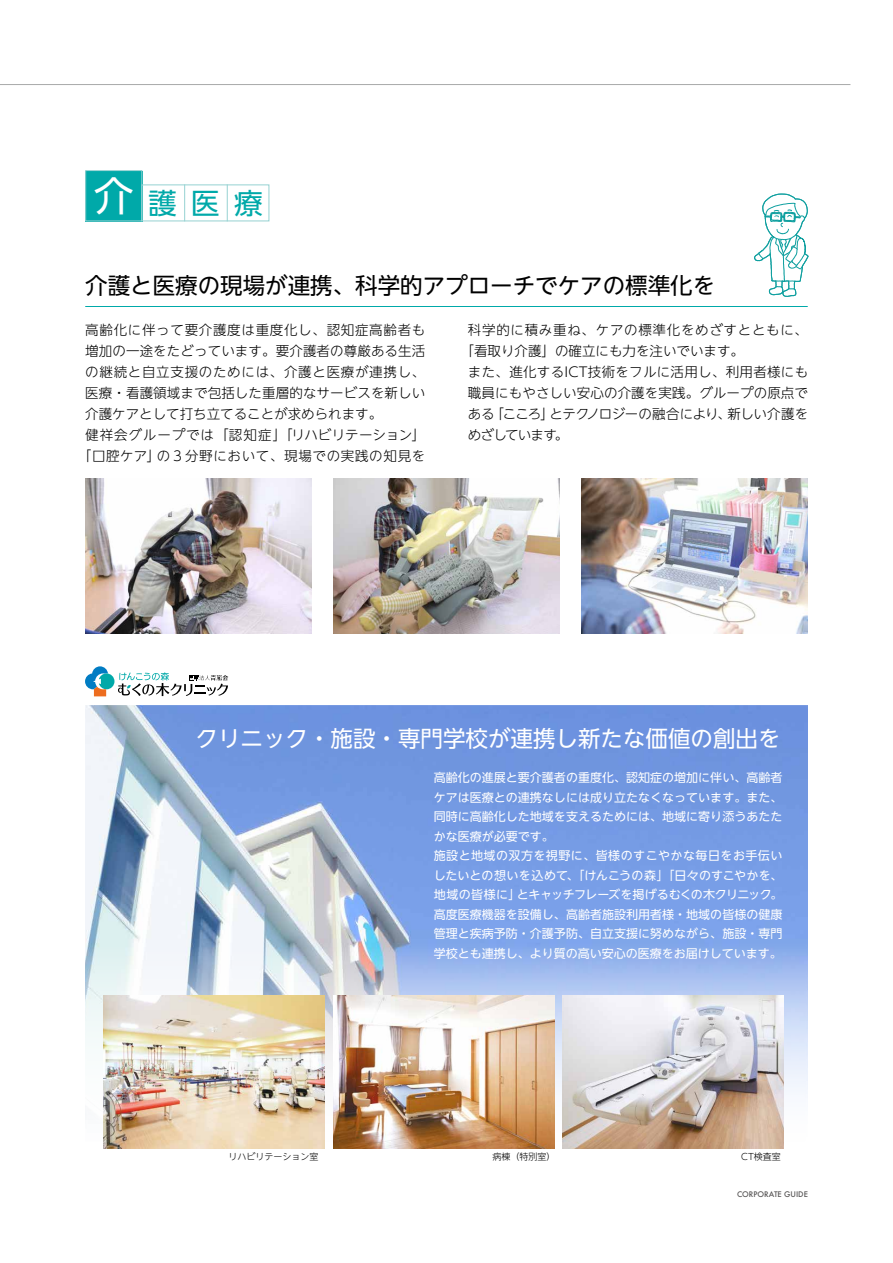
<style>
.page{position:relative;width:893px;height:1263px;background:#fff}
.page>*{position:absolute;margin:0;border:0;box-sizing:border-box;transform-origin:0 0}
.t1{font:28.65px "UD Shin Go NT Pro";color:#00a9a9}
.t2{font:22.5px "UD Shin Go NT Pro";color:#000}
.t3{font:22.5px "UD Shin Go NT Pro";color:#fff}
.t4{font:300 13.5px "UD Shin Go NT Pro";letter-spacing:.01em;color:#000}
.t5{font:300 13.5px "UD Shin Go NT Pro";letter-spacing:.05em;color:#000}
.t6{font:300 13.5px "UD Shin Go NT Pro";letter-spacing:-.02em;color:#000}
.t7{font:300 13.5px "UD Shin Go NT Pro";letter-spacing:.07em;color:#000}
.t8{font:300 13.5px "UD Shin Go NT Pro";letter-spacing:-.055em;color:#000}
.t9{font:12px/19.5px "UD Shin Go NT Pro";color:#fff}
.t10{font:300 9px "UD Shin Go NT Pro";color:#000}
.t11{font:500 7.5px "Futura";color:#595757}
.s1{font-size:39.9px;color:#fff}
</style>
<div class="page">
<svg style="left:0;top:84px;width:850px;height:1px"></svg>
<img style="left:85px;top:706px;width:723px;height:443px">
<hr style="left:85px;top:306px;width:723px;height:1px;background:#00a9a9">
<svg style="left:754px;top:193px;width:55px;height:104px"></svg>
<img style="left:103px;top:995px;width:222px;height:153px">
<img style="left:563px;top:995px;width:221px;height:153px">
<img style="left:333px;top:995px;width:221px;height:153px">
<img style="left:85px;top:478px;width:227px;height:156px">
<img style="left:333px;top:478px;width:227px;height:156px">
<img style="left:581px;top:478px;width:227px;height:156px">
<div style="left:85px;top:171px;width:57px;height:50px;background:#00a9a9"></div>
<div style="left:85px;top:170px;width:57px;height:51px;border:1px solid #96d2d2"></div>
<div style="left:141px;top:184px;width:128px;height:37px;border:1px solid #96d2d2"></div>
<hr style="left:184px;top:184px;width:1px;height:37px;background:#96d2d2">
<hr style="left:227px;top:184px;width:1px;height:37px;background:#96d2d2">
<svg style="left:85px;top:666px;width:143px;height:30px"></svg>
<h1 class="t1" style="left:94px;top:180px;width:170px"><span class="s1">介</span>護医療</h1>
<h2 class="t2" style="left:85px;top:267px;width:631px">介護と医療の現場が連携、科学的アプローチでケアの標準化を</h2>
<p class="t5" style="left:85px;top:319px;width:342px">高齢化に伴って要介護度は重度化し、認知症高齢者も</p>
<p class="t4" style="left:85px;top:340px;width:342px">増加の一途をたどっています。要介護者の尊厳ある生活</p>
<p class="t5" style="left:85px;top:361px;width:342px">の継続と自立支援のためには、介護と医療が連携し、</p>
<p class="t4" style="left:85px;top:382px;width:342px">医療・看護領域まで包括した重層的なサービスを新しい</p>
<p class="t4" style="left:85px;top:403px;width:298px">介護ケアとして打ち立てることが求められます。</p>
<p class="t7" style="left:85px;top:424px;width:342px">健祥会グループでは「認知症」「リハビリテーション」</p>
<p class="t5" style="left:78px;top:445px;width:349px">「口腔ケア」の３分野において、現場での実践の知見を</p>
<p class="t5" style="left:468px;top:319px;width:342px">科学的に積み重ね、ケアの標準化をめざすとともに、</p>
<p class="t4" style="left:461px;top:340px;width:285px">「看取り介護」の確立にも力を注いでいます。</p>
<p class="t4" style="left:468px;top:361px;width:342px">また、進化するICT技術をフルに活用し、利用者様にも</p>
<p class="t4" style="left:468px;top:382px;width:342px">職員にもやさしい安心の介護を実践。グループの原点で</p>
<p class="t6" style="left:468px;top:403px;width:342px">ある「こころ」とテクノロジーの融合により、新しい介護を</p>
<p class="t8" style="left:468px;top:424px;width:102px">めざしています。</p>
<h2 class="t3" style="left:196px;top:720px;width:587px">クリニック・施設・専門学校が連携し新たな価値の創出を</h2>
<p class="t9" style="left:434px;top:767px;width:350px">高齢化の進展と要介護者の重度化、認知症の増加に伴い、高齢者ケアは医療との連携なしには成り立たなくなっています。また、同時に高齢化した地域を支えるためには、地域に寄り添うあたたかな医療が必要です。<br>施設と地域の双方を視野に、皆様のすこやかな毎日をお手伝いしたいとの想いを込めて、「けんこうの森」「日々のすこやかを、地域の皆様に」とキャッチフレーズを掲げるむくの木クリニック。高度医療機器を設備し、高齢者施設利用者様・地域の皆様の健康管理と疾病予防・介護予防、自立支援に努めながら、施設・専門学校とも連携し、より質の高い安心の医療をお届けしています。</p>
<p class="t10" style="left:228px;top:1150px;width:91px">リハビリテーション室</p>
<p class="t10" style="left:492px;top:1150px;width:64px">病棟（特別室）</p>
<p class="t10" style="left:741px;top:1150px;width:41px">CT検査室</p>
<p class="t11" style="left:737px;top:1189px;width:72px">CORPORATE GUIDE</p>
</div>
